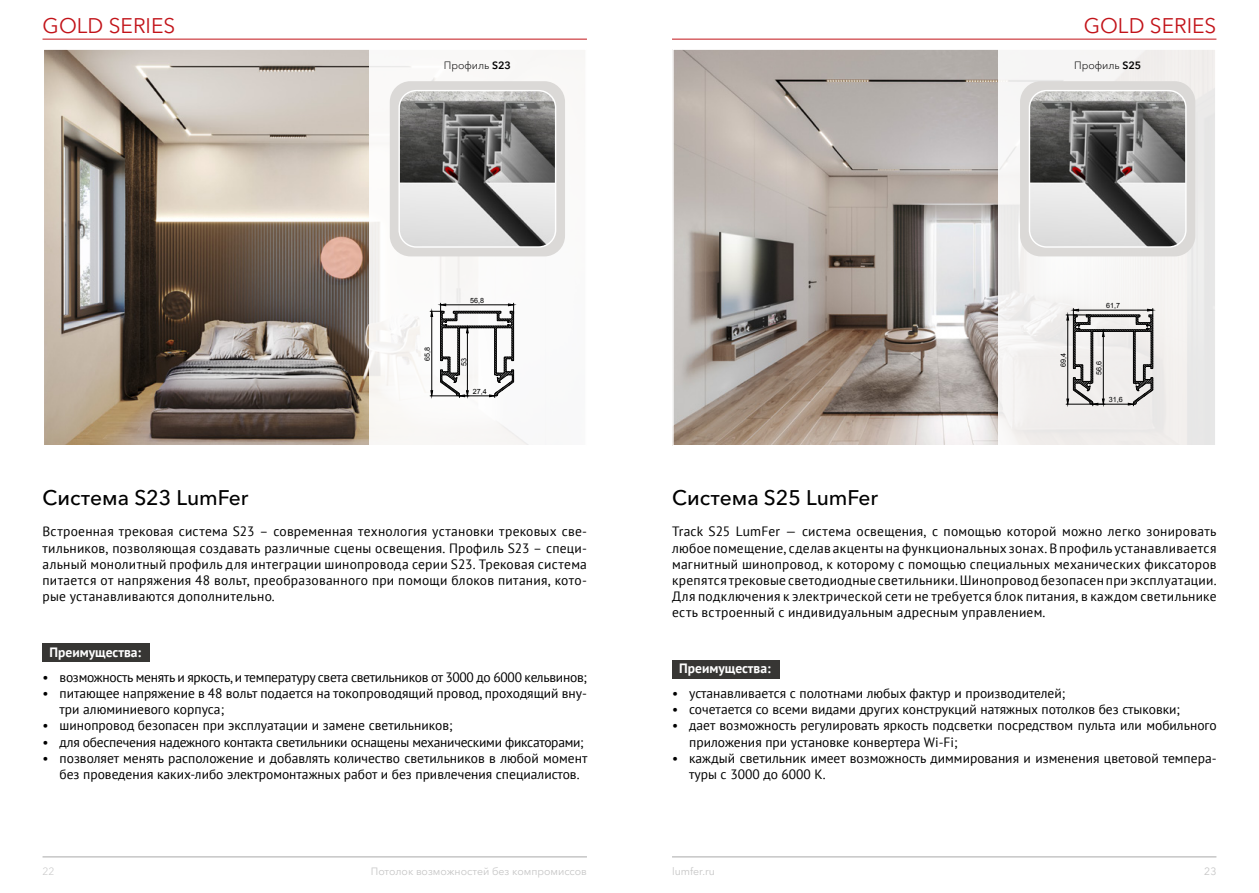
<style>
.page{position:relative;width:1259px;height:893px;background:#fff}
.page>*{position:absolute;margin:0;border:0;box-sizing:border-box;transform-origin:0 0}
.t1{font:500 21px "Avenir Next Cyr";color:#000}
.t2{font:21px "Avenir Next Cyr";color:#c21319}
.t3{font:13.5px/16.2px "PT Sans";color:#000}
.t4{font:13.5px "PT Sans";letter-spacing:-.02em;color:#000}
.t5{font:700 13.5px "PT Sans";color:#fff}
.t6{font:10.5px "Avenir Next Cyr";color:#c6c6c6}
.t7{font:300 10.5px "Avenir Next Cyr";color:#000}
.t8{font:300 10.5px "Avenir Next Cyr";color:#c6c6c6}
.t9{font:7.2px "Arial";color:#000}
.s1{font-weight:600}
</style>
<div class="page">
<hr style="left:43px;top:856px;width:544px;height:2px;background:#c6c6c6">
<hr style="left:672px;top:856px;width:544px;height:2px;background:#c6c6c6">
<hr style="left:43px;top:39px;width:544px;height:1px;background:#c21319">
<hr style="left:672px;top:39px;width:544px;height:1px;background:#c21319">
<div style="left:43px;top:644px;width:107px;height:18px;background:#373634"></div>
<img style="left:46px;top:51px;width:323px;height:392px">
<svg style="left:409px;top:293px;width:108px;height:106px"></svg>
<div style="left:390px;top:81px;width:175px;height:175px;background:#dbd9d7;border-radius:21px"></div>
<img style="left:400px;top:92px;width:155px;height:154px">
<div style="left:398px;top:90px;width:158px;height:158px;border:1px solid #fff;border-radius:17px"></div>
<div style="left:672px;top:660px;width:107px;height:18px;background:#373634"></div>
<img style="left:675px;top:51px;width:323px;height:392px">
<svg style="left:998px;top:50px;width:217px;height:395px;fill:#f2f0ee"></svg>
<svg style="left:1054px;top:301px;width:107px;height:107px"></svg>
<div style="left:1020px;top:81px;width:175px;height:175px;background:#dbd9d7;border-radius:21px"></div>
<img style="left:1030px;top:91px;width:156px;height:155px">
<div style="left:1028px;top:90px;width:158px;height:158px;border:1px solid #fff;border-radius:17px"></div>
<h1 class="t2" style="left:43px;top:13px;width:134px">GOLD SERIES</h1>
<h1 class="t2" style="left:1083px;top:13px;width:134px">GOLD SERIES</h1>
<p class="t7" style="left:444px;top:59px;width:68px">Профиль <span class="s1">S23</span></p>
<p class="t7" style="left:1074px;top:59px;width:68px">Профиль <span class="s1">S25</span></p>
<h1 class="t1" style="left:43px;top:485px;width:207px">Система S23 LumFer</h1>
<p class="t9" style="left:423px;top:361px;width:15px;rotate:-90deg">65,8</p>
<p class="t9" style="left:470px;top:296px;width:15px">56,8</p>
<p class="t9" style="left:459px;top:366px;width:9px;rotate:-90deg">53</p>
<p class="t9" style="left:473px;top:387px;width:15px">27,4</p>
<p class="t3" style="left:43px;top:523px;width:546px;text-align:justify">Встроенная трековая система S23 – современная технология установки трековых све&shy;тильников, позволяющая создавать различные сцены освещения. Профиль S23 – специ&shy;альный монолитный профиль для интеграции шинопровода серии S23. Трековая система питается от напряжения 48 вольт, преобразованного при помощи блоков питания, кото&shy;рые устанавливаются дополнительно.</p>
<p class="t5" style="left:50px;top:643px;width:93px">Преимущества:</p>
<p class="t4" style="left:43px;top:668px;width:546px">• возможность менять и яркость, и температуру света светильников от 3000 до 6000 кельвинов;</p>
<p class="t3" style="left:60px;top:685px;width:529px;text-indent:-17px">• питающее напряжение в 48 вольт подается на токопроводящий провод, проходящий вну&shy;три алюминиевого корпуса;</p>
<p class="t3" style="left:43px;top:717px;width:411px">• шинопровод безопасен при эксплуатации и замене светильников;</p>
<p class="t4" style="left:43px;top:733px;width:543px">• для обеспечения надежного контакта светильники оснащены механическими фиксаторами;</p>
<p class="t3" style="left:60px;top:750px;width:529px;text-indent:-17px">• позволяет менять расположение и добавлять количество светильников в любой момент без проведения каких-либо электромонтажных работ и без привлечения специалистов.</p>
<p class="t9" style="left:1058px;top:366px;width:15px;rotate:-90deg">69,4</p>
<p class="t9" style="left:1106px;top:301px;width:15px">61,7</p>
<p class="t9" style="left:1094px;top:375px;width:15px;rotate:-90deg">56,6</p>
<p class="t9" style="left:1109px;top:395px;width:15px">31,6</p>
<h1 class="t1" style="left:672px;top:485px;width:207px">Система S25 LumFer</h1>
<p class="t3" style="left:672px;top:523px;width:546px;text-align:justify">Track S25 LumFer — система освещения, с помощью которой можно легко зонировать любое помещение, сделав акценты на функциональных зонах. В профиль устанавливается магнитный шинопровод, к которому с помощью специальных механических фиксаторов крепятся трековые светодиодные светильники. Шинопровод безопасен при эксплуатации.<br>Для подключения к электрической сети не требуется блок питания, в каждом светильнике есть встроенный с индивидуальным адресным управлением.</p>
<p class="t5" style="left:679px;top:659px;width:93px">Преимущества:</p>
<p class="t3" style="left:672px;top:685px;width:395px">• устанавливается с полотнами любых фактур и производителей;</p>
<p class="t3" style="left:672px;top:701px;width:509px">• сочетается со всеми видами других конструкций натяжных потолков без стыковки;</p>
<p class="t3" style="left:689px;top:717px;width:529px;text-indent:-17px">• дает возможность регулировать яркость подсветки посредством пульта или мобильного приложения при установке конвертера Wi-Fi;</p>
<p class="t3" style="left:689px;top:750px;width:529px;text-indent:-17px">• каждый светильник имеет возможность диммирования и изменения цветовой темпера&shy;туры с 3000 до 6000 К.</p>
<p class="t8" style="left:43px;top:865px;width:14px">22</p>
<p class="t6" style="left:371px;top:865px;width:218px">Потолок возможностей без компромиссов</p>
<p class="t6" style="left:672px;top:865px;width:45px">lumfer.ru</p>
<p class="t6" style="left:1204px;top:865px;width:14px">23</p>
</div>
